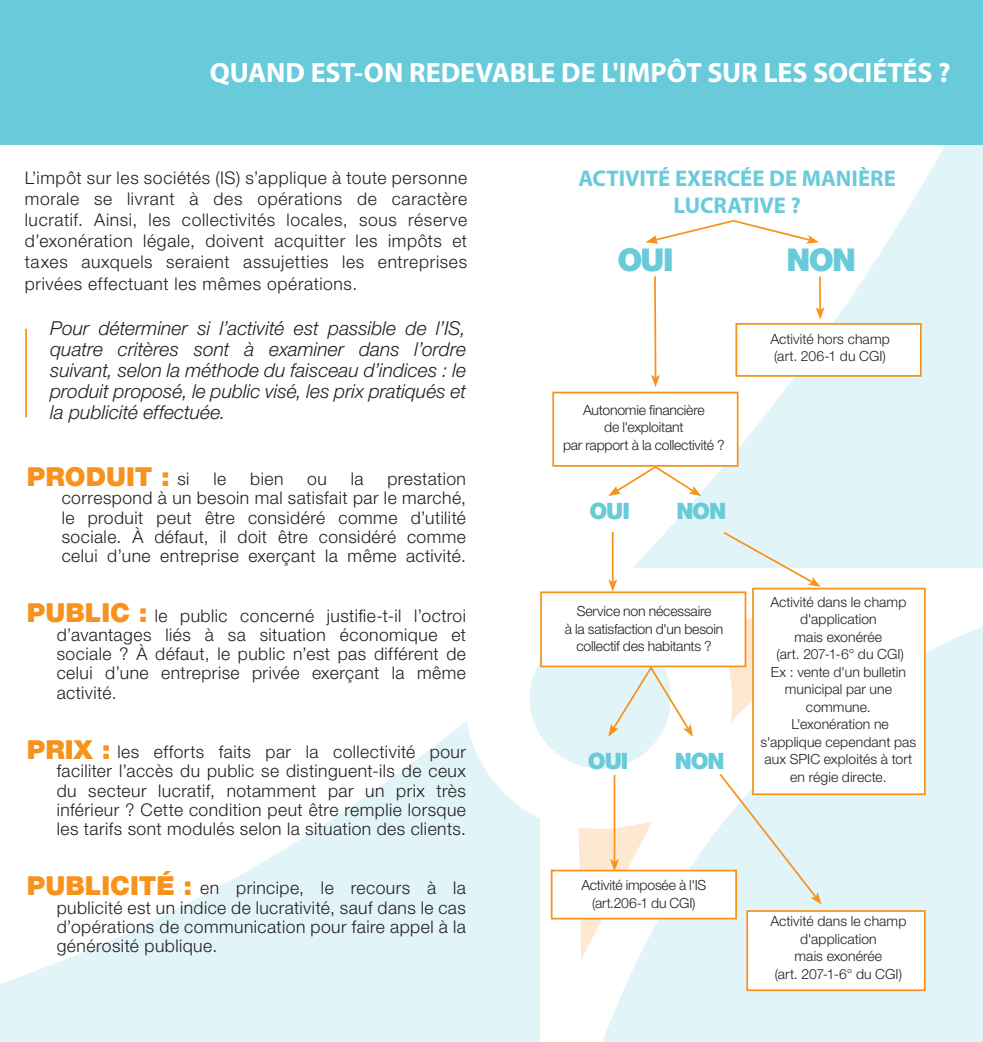
<style>
.page{position:relative;width:983px;height:1042px;background:#fff}
.page>*{position:absolute;margin:0;border:0;box-sizing:border-box;transform-origin:0 0}
.t1{font:900 31.5px "Helvetica Neue";letter-spacing:-.055em;color:#69cbda}
.t2{font:700 28px "Myriad Pro";letter-spacing:-.005em;color:#fff}
.Style_de_paragraphe{font:900 26.25px "Helvetica Neue";color:#f7931d}
.t3{font:700 22.75px/26.2px "Myriad Pro";letter-spacing:-.005em;color:#69cbda;text-align:center}
.t4{font:900 22.57px "Helvetica Neue";letter-spacing:-.055em;color:#69cbda}
.t5{font:italic 300 19.25px/21px "Helvetica Neue";color:#231f20;text-align:justify}
.Style_de_paragraphe-2{font:300 17.5px/19.2px "Helvetica Neue";letter-spacing:.025em;color:#231f20;text-align:justify}
.t6{font:300 14px/17.5px "Helvetica Neue";letter-spacing:-.005em;color:#231f20;text-align:center}
</style>
<div class="page">
<svg style="left:594px;top:616px;width:388px;height:426px;fill:#e1f4f7"></svg>
<svg style="left:632px;top:144px;width:350px;height:424px;fill:#e1f4f7"></svg>
<svg style="left:0;top:721px;width:540px;height:321px;fill:#e1f4f7"></svg>
<svg style="left:707px;top:618px;width:45px;height:105px"></svg>
<div style="left:529px;top:627px;width:141px;height:141px;background:#e1f4f7;border-radius:50%"></div>
<div style="left:0;top:0;width:982px;height:144px;background:#69cbda"></div>
<hr style="left:25px;top:329px;width:2px;height:88px;background:#f7931d">
<div style="left:735px;top:323px;width:186px;height:54px;background:#fff;border:2px solid #f7931d"></div>
<div style="left:552px;top:392px;width:186px;height:75px;background:#fff;border:2px solid #f7931d"></div>
<svg style="left:721px;top:530px;width:99px;height:57px"></svg>
<div style="left:752px;top:588px;width:173px;height:207px;background:#fff;border:2px solid #f7931d"></div>
<div style="left:540px;top:591px;width:206px;height:76px;background:#fff;border:2px solid #f7931d"></div>
<div style="left:746px;top:910px;width:179px;height:81px;background:#fff;border:2px solid #f7931d"></div>
<svg style="left:717px;top:772px;width:104px;height:132px"></svg>
<div style="left:550px;top:869px;width:186px;height:50px;background:#fff;border:2px solid #f7931d"></div>
<hr style="left:611px;top:532px;width:2px;height:50px;background:#f7931d">
<svg style="left:608px;top:579px;width:9px;height:12px"></svg>
<hr style="left:613px;top:775px;width:2px;height:87px;background:#f7931d">
<svg style="left:578px;top:821px;width:74px;height:139px"></svg>
<hr style="left:818px;top:276px;width:2px;height:34px;background:#f7931d">
<svg style="left:815px;top:307px;width:9px;height:12px"></svg>
<svg style="left:651px;top:275px;width:8px;height:112px"></svg>
<svg style="left:645px;top:219px;width:173px;height:25px"></svg>
<svg style="left:608px;top:465px;width:93px;height:31px"></svg>
<svg style="left:608px;top:664px;width:85px;height:73px"></svg>
<p class="t2" style="left:210px;top:54px;width:742px">QUAND EST-ON REDEVABLE DE L'IMPÔT SUR LES SOCIÉTÉS ?</p>
<p class="Style_de_paragraphe-2" style="left:25px;top:166px;width:444px;line-height:21px">L’impôt sur les sociétés (IS) s’applique à toute personne morale se livrant à des opérations de caractère lucratif. Ainsi, les collectivités locales, sous réserve d’exonération légale, doivent acquitter les impôts et taxes auxquels seraient assujetties les entreprises</p>
<p class="Style_de_paragraphe-2" style="left:25px;top:274px;width:334px">privées effectuant les mêmes opérations.</p>
<p class="t5" style="left:50px;top:318px;width:417px">Pour déterminer si l’activité est passible de l’IS, quatre critères sont à examiner dans l’ordre suivant, selon la méthode du faisceau d’indices : le produit proposé, le public visé, les prix pratiqués et la publicité effectuée.</p>
<p class="Style_de_paragraphe" style="left:27px;top:461px;width:144px">PRODUIT :</p>
<p class="Style_de_paragraphe-2" style="left:177px;top:469px;width:14px">si</p>
<p class="Style_de_paragraphe-2" style="left:213px;top:469px;width:14px">le</p>
<p class="Style_de_paragraphe-2" style="left:250px;top:469px;width:35px">bien</p>
<p class="Style_de_paragraphe-2" style="left:307px;top:469px;width:21px">ou</p>
<p class="Style_de_paragraphe-2" style="left:351px;top:469px;width:14px">la</p>
<p class="Style_de_paragraphe-2" style="left:387px;top:469px;width:80px">prestation</p>
<p class="Style_de_paragraphe-2" style="left:62px;top:488px;width:406px">correspond à un besoin mal satisfait par le marché, le produit peut être considéré comme d’utilité sociale. À défaut, il doit être considéré comme celui d’une entreprise exerçant la même activité.</p>
<p class="Style_de_paragraphe" style="left:27px;top:597px;width:122px">PUBLIC :</p>
<p class="Style_de_paragraphe-2" style="left:155px;top:605px;width:313px">le public concerné justifie-t-il l’octroi</p>
<p class="Style_de_paragraphe-2" style="left:57px;top:624px;width:411px">d’avantages liés à sa situation économique et sociale ? À défaut, le public n’est pas différent de celui d’une entreprise privée exerçant la même activité.</p>
<p class="Style_de_paragraphe" style="left:27px;top:734px;width:85px">PRIX :</p>
<p class="Style_de_paragraphe-2" style="left:117px;top:742px;width:350px">les efforts faits par la collectivité pour</p>
<p class="Style_de_paragraphe-2" style="left:57px;top:761px;width:411px">faciliter l’accès du public se distinguent-ils de ceux du secteur lucratif, notamment par un prix très inférieur ? Cette condition peut être remplie lorsque les tarifs sont modulés selon la situation des clients.</p>
<p class="Style_de_paragraphe" style="left:27px;top:870px;width:167px">PUBLICITÉ :</p>
<p class="Style_de_paragraphe-2" style="left:200px;top:878px;width:267px">en principe, le recours à la</p>
<p class="Style_de_paragraphe-2" style="left:57px;top:897px;width:410px">publicité est un indice de lucrativité, sauf dans le cas d’opérations de communication pour faire appel à la générosité publique.</p>
<p class="t3" style="left:578px;top:165px;width:319px">ACTIVITÉ EXERCÉE DE MANIÈRE<br>LUCRATIVE ?</p>
<p class="t1" style="left:617px;top:241px;width:58px">OUI</p>
<p class="t1" style="left:786px;top:241px;width:71px">NON</p>
<p class="t6" style="left:583px;top:401px;width:123px">Autonomie financière</p>
<p class="t6" style="left:563px;top:418px;width:163px">de l'exploitant<br>par rapport à la collectivité ?</p>
<p class="t4" style="left:589px;top:498px;width:42px">OUI</p>
<p class="t4" style="left:676px;top:498px;width:51px">NON</p>
<p class="t6" style="left:576px;top:602px;width:136px">Service non nécessaire</p>
<p class="t6" style="left:564px;top:619px;width:160px">à la satisfaction d'un besoin</p>
<p class="t6" style="left:576px;top:637px;width:137px">collectif des habitants ?</p>
<p class="t4" style="left:587px;top:748px;width:42px">OUI</p>
<p class="t4" style="left:674px;top:748px;width:51px">NON</p>
<p class="t6" style="left:770px;top:330px;width:121px">Activité hors champ</p>
<p class="t6" style="left:774px;top:347px;width:113px">(art. 206-1 du CGI)</p>
<p class="t6" style="left:770px;top:593px;width:137px">Activité dans le champ d'application</p>
<p class="t6" style="left:794px;top:628px;width:89px">mais exonérée</p>
<p class="t6" style="left:770px;top:645px;width:136px">(art. 207-1-6° du CGI)<br>Ex : vente d'un bulletin municipal par une commune.</p>
<p class="t6" style="left:760px;top:715px;width:157px">L'exonération ne s'applique cependant pas aux SPIC exploités à tort en régie directe.</p>
<p class="t6" style="left:581px;top:876px;width:126px">Activité imposée à l'IS</p>
<p class="t6" style="left:592px;top:893px;width:105px">(art.206-1 du CGI)</p>
<p class="t6" style="left:770px;top:912px;width:137px">Activité dans le champ d'application</p>
<p class="t6" style="left:794px;top:947px;width:89px">mais exonérée</p>
<p class="t6" style="left:774px;top:964px;width:129px">(art. 207-1-6° du CGI)</p>
</div>
